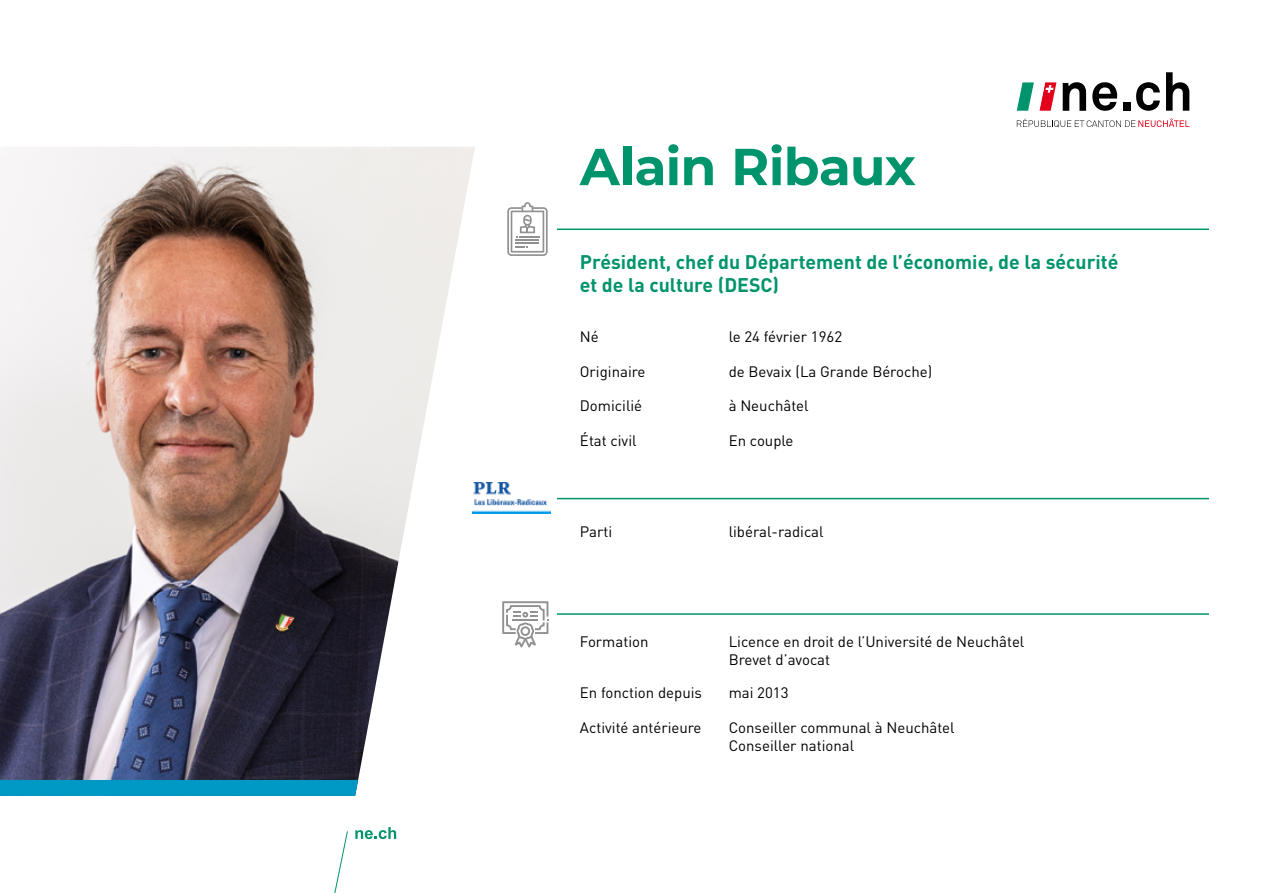
<style>
.page{position:relative;width:1263px;height:893px;background:#fff}
.page>*{position:absolute;margin:0;border:0;box-sizing:border-box;transform-origin:0 0}
.t1{font:700 51.9px "Montserrat";letter-spacing:-.015em;color:#00946c}
.t2{font:700 19.5px/23.4px "DIN Pro";color:#00946c}
.t3{font:15px/18px "DIN Pro";color:#000}
</style>
<div class="page">
<img style="left:475px;top:483px;width:76px;height:30px">
<img style="left:0;top:147px;width:475px;height:634px">
<svg style="left:507px;top:202px;width:41px;height:54px"></svg>
<svg style="left:502px;top:601px;width:46px;height:46px"></svg>
<svg style="left:355px;top:827px;width:41px;height:12px"></svg>
<svg style="left:334px;top:831px;width:14px;height:62px"></svg>
<svg style="left:1063px;top:82px;width:23px;height:29px"></svg>
<svg style="left:1092px;top:82px;width:25px;height:29px"></svg>
<div style="left:1123px;top:103px;width:8px;height:8px;background:#000"></div>
<svg style="left:1136px;top:82px;width:24px;height:29px"></svg>
<svg style="left:1166px;top:72px;width:23px;height:39px"></svg>
<svg style="left:1017px;top:118px;width:172px;height:9px"></svg>
<svg style="left:1017px;top:82px;width:39px;height:29px"></svg>
<hr style="left:557px;top:229px;width:652px;height:1px;background:#00946c">
<hr style="left:557px;top:498px;width:652px;height:1px;background:#00946c">
<hr style="left:557px;top:613px;width:652px;height:2px;background:#00946c">
<div style="left:0;top:780px;width:358px;height:16px;background:#0099c6"></div>
<h1 class="t1" style="left:580px;top:129px;width:337px">Alain Ribaux</h1>
<h2 class="t2" style="left:580px;top:248px;width:540px">Président, chef du Département de l’économie, de la sécurité et de la culture (DESC)</h2>
<p class="t3" style="left:580px;top:327px;width:20px">Né</p>
<p class="t3" style="left:729px;top:327px;width:115px">le 24 février 1962</p>
<p class="t3" style="left:580px;top:362px;width:67px">Originaire</p>
<p class="t3" style="left:729px;top:362px;width:205px">de Bevaix (La Grande Béroche)</p>
<p class="t3" style="left:580px;top:396px;width:64px">Domicilié</p>
<p class="t3" style="left:729px;top:396px;width:81px">à Neuchâtel</p>
<p class="t3" style="left:580px;top:431px;width:58px">État civil</p>
<p class="t3" style="left:729px;top:431px;width:66px">En couple</p>
<p class="t3" style="left:580px;top:522px;width:34px">Parti</p>
<p class="t3" style="left:729px;top:522px;width:96px">libéral-radical</p>
<p class="t3" style="left:580px;top:632px;width:70px">Formation</p>
<p class="t3" style="left:729px;top:632px;width:297px">Licence en droit de l’Université de Neuchâtel<br>Brevet d’avocat</p>
<p class="t3" style="left:580px;top:683px;width:124px">En fonction depuis</p>
<p class="t3" style="left:729px;top:683px;width:61px">mai 2013</p>
<p class="t3" style="left:580px;top:718px;width:123px">Activité antérieure</p>
<p class="t3" style="left:729px;top:718px;width:227px">Conseiller communal à Neuchâtel<br>Conseiller national</p>
</div>
